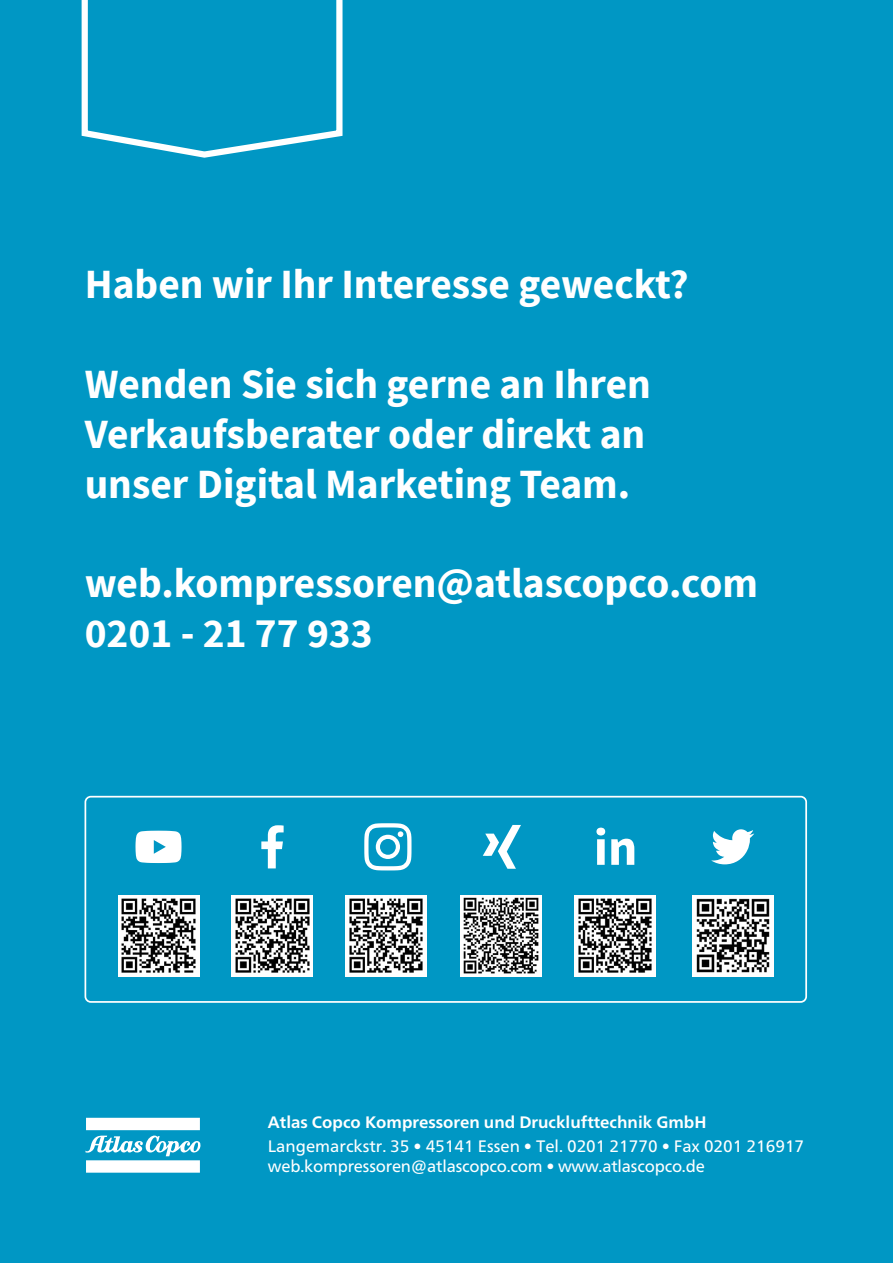
<style>
.page{position:relative;width:893px;height:1263px;background:#0097c4}
.page>*{position:absolute;margin:0;border:0;box-sizing:border-box;transform-origin:0 0}
.t1{font:700 51.6px "Source Sans Pro";color:#fff}
.t2{font:700 41.55px/49.8px "Source Sans Pro";color:#fff}
.t3{font:16.65px/20px "Neue Frutiger World";letter-spacing:-.005em;color:#fff}
.t4{font:700 16.65px "Neue Frutiger World";color:#fff}
</style>
<div class="page">
<svg style="left:86px;top:1118px;width:115px;height:55px"></svg>
<div style="left:85px;top:796px;width:722px;height:207px;border:2px solid #fff;border-radius:5px"></div>
<svg style="left:81px;top:0;width:262px;height:158px"></svg>
<div style="left:588px;top:819px;width:55px;height:55px;border:2px solid #0097c4;border-radius:6px"></div>
<div style="left:245px;top:819px;width:55px;height:55px;border:2px solid #0097c4;border-radius:6px"></div>
<svg style="left:261px;top:825px;width:23px;height:43px"></svg>
<div style="left:705px;top:819px;width:55px;height:55px;border:2px solid #0097c4;border-radius:6px"></div>
<svg style="left:711px;top:829px;width:43px;height:35px"></svg>
<div style="left:131px;top:819px;width:55px;height:55px;border:2px solid #0097c4;border-radius:6px"></div>
<svg style="left:135px;top:831px;width:47px;height:32px;background:#dff2f7"></svg>
<svg style="left:361px;top:820px;width:53px;height:53px"></svg>
<div style="left:360px;top:819px;width:55px;height:55px;border:2px solid #0097c4;border-radius:6px"></div>
<svg style="left:364px;top:823px;width:47px;height:47px"></svg>
<div style="left:474px;top:819px;width:55px;height:55px;border:2px solid #0097c4;border-radius:6px"></div>
<svg style="left:482px;top:825px;width:39px;height:44px"></svg>
<img style="left:118px;top:895px;width:81px;height:81px">
<img style="left:232px;top:895px;width:81px;height:81px">
<img style="left:345px;top:895px;width:82px;height:81px">
<img style="left:461px;top:895px;width:81px;height:81px">
<img style="left:574px;top:895px;width:82px;height:81px">
<img style="left:692px;top:895px;width:82px;height:81px">
<p class="t2" style="left:85px;top:259px;width:605px">Haben wir Ihr Interesse geweckt?</p>
<p class="t2" style="left:85px;top:359px;width:568px">Wenden Sie sich gerne an Ihren<br>Verkaufsberater oder direkt an unser Digital Marketing Team.</p>
<p class="t2" style="left:85px;top:558px;width:675px">web.kompressoren@atlascopco.com<br>0201 - 21 77 933</p>
<p class="t1" style="left:594px;top:813px;width:45px">in</p>
<p class="t4" style="left:268px;top:1107px;width:440px">Atlas Copco Kompressoren und Drucklufttechnik GmbH</p>
<p class="t3" style="left:268px;top:1137px;width:538px">Langemarckstr. 35 • 45141 Essen • Tel. 0201 21770 • Fax 0201 216917 web.kompressoren@atlascopco.com • www.atlascopco.de</p>
</div>
